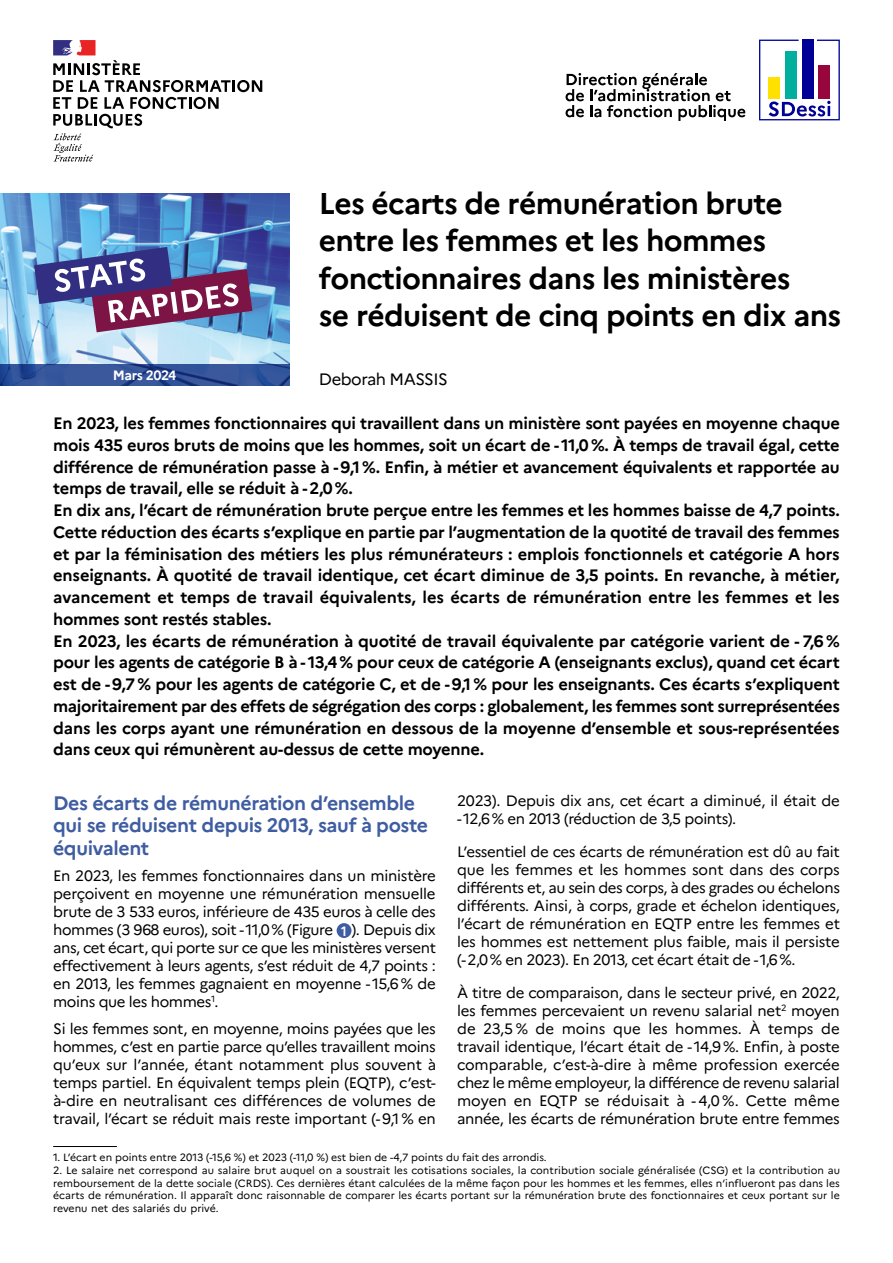
<style>
.page{position:relative;width:893px;height:1263px;background:#fff}
.page>*{position:absolute;margin:0;border:0;box-sizing:border-box;transform-origin:0 0}
.t1{font:700 30px/37.5px "Marianne";letter-spacing:-.025em;color:#000}
.t2{font:700 19.5px/22.5px "Marianne";letter-spacing:-.02em;color:#3f5da1}
.t3{font:700 16.5px/21.8px "Marianne";letter-spacing:-.015em;color:#000}
.t4{font:16.5px "Marianne";letter-spacing:-.03em;color:#000}
.t5{font:15px/18px "Marianne";letter-spacing:-.02em;color:#000;text-align:justify}
.t6{font:700 13.5px "Marianne";letter-spacing:-.03em;color:#fff}
.t7{font:10.5px/12.6px "Marianne";color:#000;text-align:justify}
.s1{font-weight:700;font-size:13.5px;color:#fff}
</style>
<div class="page">
<svg style="left:53px;top:40px;width:209px;height:122px"></svg>
<svg style="left:566px;top:73px;width:179px;height:48px"></svg>
<div style="left:337px;top:923px;width:14px;height:15px;background:#3f5da1;border-radius:50%"></div>
<hr style="left:53px;top:1146px;width:64px;height:1px;background:#000">
<img style="left:0;top:194px;width:289px;height:170px">
<svg style="left:34px;top:247px;width:218px;height:85px;background:#7973a3"></svg>
<svg style="left:0;top:364px;width:289px;height:21px;background:#305096"></svg>
<svg style="left:759px;top:40px;width:81px;height:80px"></svg>
<h1 class="t1" style="left:319px;top:184px;width:524px">Les écarts de rémunération brute entre les femmes et les hommes fonctionnaires dans les ministères<br>se réduisent de cinq points en dix ans</h1>
<p class="t6" style="left:113px;top:367px;width:65px">Mars 2024</p>
<p class="t4" style="left:319px;top:369px;width:130px">Deborah MASSIS</p>
<p class="t3" style="left:53px;top:412px;width:788px">En 2023, les femmes fonctionnaires qui travaillent dans un ministère sont payées en moyenne chaque mois 435 euros bruts de moins que les hommes, soit un écart de - 11,0%. À temps de travail égal, cette différence de rémunération passe à - 9,1%. Enfin, à métier et avancement équivalents et rapportée au temps de travail, elle se réduit à - 2,0%.<br>En dix ans, l’écart de rémunération brute perçue entre les femmes et les hommes baisse de 4,7 points.<br>Cette réduction des écarts s’explique en partie par l’augmentation de la quotité de travail des femmes et par la féminisation des métiers les plus rémunérateurs : emplois fonctionnels et catégorie A hors enseignants. À quotité de travail identique, cet écart diminue de 3,5 points. En revanche, à métier, avancement et temps de travail équivalents, les écarts de rémunération entre les femmes et les hommes sont restés stables.<br>En 2023, les écarts de rémunération à quotité de travail équivalente par catégorie varient de - 7,6 % pour les agents de catégorie B à - 13,4% pour ceux de catégorie A (enseignants exclus), quand cet écart est de - 9,7% pour les agents de catégorie C, et de - 9,1% pour les enseignants. Ces écarts s’expliquent majoritairement par des effets de ségrégation des corps : globalement, les femmes sont surreprésentées dans les corps ayant une rémunération en dessous de la moyenne d’ensemble et sous-représentées dans ceux qui rémunèrent au-dessus de cette moyenne.</p>
<h2 class="t2" style="left:53px;top:792px;width:376px">Des écarts de rémunération d’ensemble qui se réduisent depuis 2013, sauf à poste équivalent</h2>
<p class="t5" style="left:53px;top:867px;width:384px">En 2023, les femmes fonctionnaires dans un ministère perçoivent en moyenne une rémunération mensuelle brute de 3 533 euros, inférieure de 435 euros à celle des hommes (3 968 euros), soit - 11,0% (Figure <span class="s1">1</span> ). Depuis dix ans, cet écart, qui porte sur ce que les ministères versent effectivement à leurs agents, s’est réduit de 4,7 points : en 2013, les femmes gagnaient en moyenne - 15,6% de moins que les hommes<sup>1</sup>.</p>
<p class="t5" style="left:53px;top:1019px;width:384px">Si les femmes sont, en moyenne, moins payées que les hommes, c’est en partie parce qu’elles travaillent moins qu’eux sur l’année, étant notamment plus souvent à temps partiel. En équivalent temps plein (EQTP), c’est&shy;à-dire en neutralisant ces différences de volumes de travail, l’écart se réduit mais reste important (- 9,1% en</p>
<p class="t5" style="left:457px;top:792px;width:384px">2023). Depuis dix ans, cet écart a diminué, il était de</p>
<p class="t5" style="left:457px;top:803px;width:384px;line-height:32.7px">- 12,6% en 2013 (réduction de 3,5 points).<br>L’essentiel de ces écarts de rémunération est dû au fait</p>
<p class="t5" style="left:457px;top:861px;width:384px">que les femmes et les hommes sont dans des corps différents et, au sein des corps, à des grades ou échelons différents. Ainsi, à corps, grade et échelon identiques, l’écart de rémunération en EQTP entre les femmes et les hommes est nettement plus faible, mais il persiste (- 2,0% en 2023). En 2013, cet écart était de - 1,6%.</p>
<p class="t5" style="left:457px;top:983px;width:384px">À titre de comparaison, dans le secteur privé, en 2022, les femmes percevaient un revenu salarial net<sup>2</sup> moyen de 23,5 % de moins que les hommes. À temps de travail identique, l’écart était de - 14,9%. Enfin, à poste comparable, c’est-à-dire à même profession exercée chez le même employeur, la différence de revenu salarial moyen en EQTP se réduisait à - 4,0 %. Cette même année, les écarts de rémunération brute entre femmes</p>
<p class="t7" style="left:53px;top:1151px;width:495px">1. L’écart en points entre 2013 (-15,6 %) et 2023 (-11,0 %) est bien de -4,7 points du fait des arrondis.</p>
<p class="t7" style="left:53px;top:1164px;width:788px">2. Le salaire net correspond au salaire brut auquel on a soustrait les cotisations sociales, la contribution sociale généralisée (CSG) et la contribution au remboursement de la dette sociale (CRDS). Ces dernières étant calculées de la même façon pour les hommes et les femmes, elles n’influeront pas dans les écarts de rémunération. Il apparaît donc raisonnable de comparer les écarts portant sur la rémunération brute des fonctionnaires et ceux portant sur le revenu net des salariés du privé.</p>
</div>
